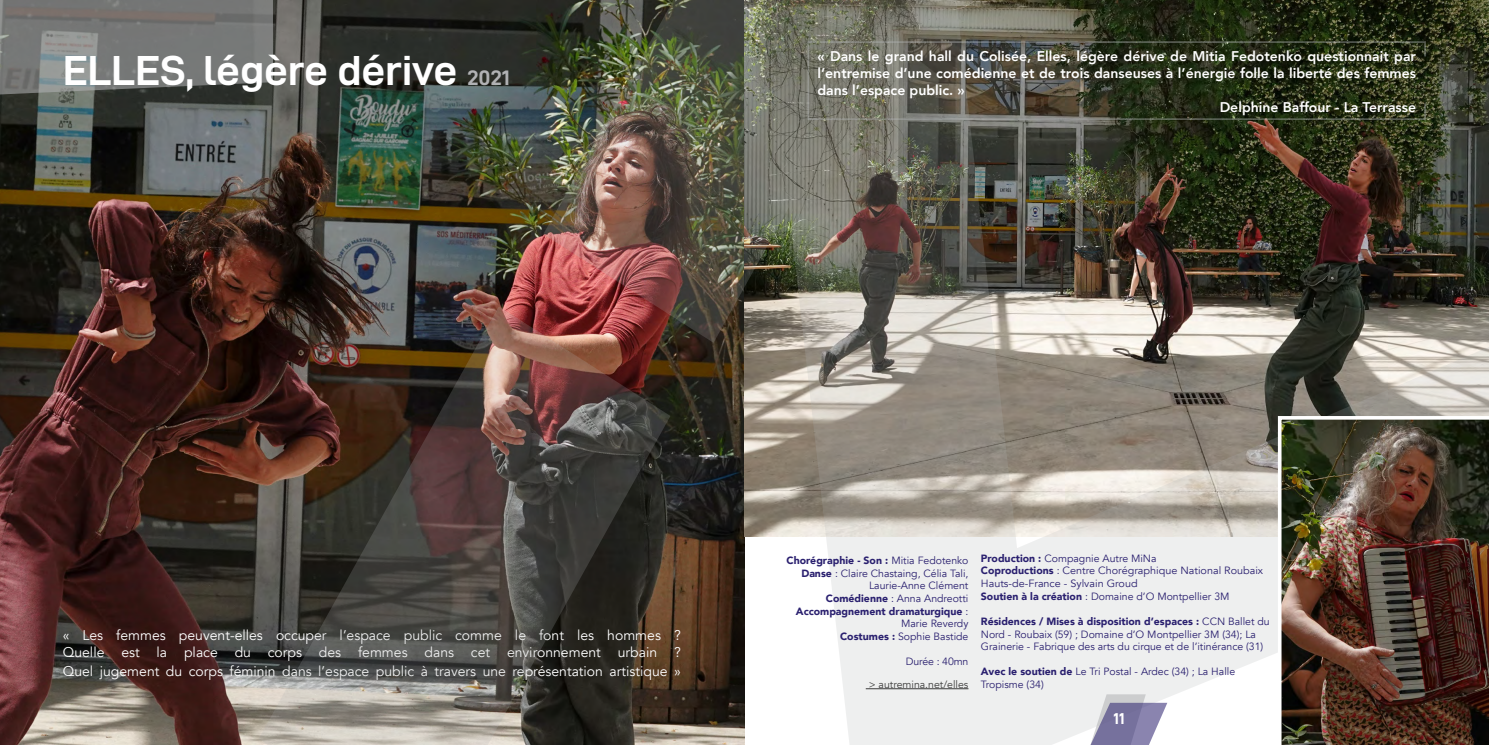
<style>
.page{position:relative;width:1489px;height:745px;background:#fff}
.page>*{position:absolute;margin:0;border:0;box-sizing:border-box;transform-origin:0 0}
.t1{font:42px "D DIN Exp Bold";color:#fff}
.t2{font:15.75px "D DIN Bold";color:#fff}
.t3{font:14px/16.8px "Avenir";color:#fff}
.t4{font:800 14px "Avenir";color:#fff}
.t5{font:10.5px/12.6px "Avenir";color:#2a206f}
.s1{font-size:21px;color:#b1b2b4}
.s2{font-weight:900}
.s3{color:#3c3c3b}
</style>
<div class="page">
<img style="left:0;top:1px;width:543px;height:743px">
<svg style="left:0;top:0;width:273px;height:95px;background:#757675"></svg>
<img style="left:258px;top:306px;width:285px;height:438px">
<img style="left:543px;top:0;width:945px;height:744px">
<svg style="left:1078px;top:693px;width:89px;height:51px;background:#b1aec5"></svg>
<hr style="left:865px;top:688px;width:103px;height:1px;background:#3c3c3b">
<img style="left:1277px;top:416px;width:211px;height:328px">
<svg style="left:806px;top:40px;width:620px;height:81px;background:#424534"></svg>
<h1 class="t1" style="left:63px;top:47px;width:448px">ELLES, légère dérive <span class="s1">2021</span></h1>
<h3 class="t4" style="left:817px;top:45px;width:600px">« Dans le grand hall du Colisée, Elles, légère dérive de Mitia Fedotenko questionnait par</h3>
<h3 class="t4" style="left:817px;top:62px;width:600px">l’entremise d’une comédienne et de trois danseuses à l’énergie folle la liberté des femmes</h3>
<h3 class="t4" style="left:817px;top:79px;width:149px">dans l’espace public. »</h3>
<h3 class="t4" style="left:1219px;top:96px;width:198px">Delphine Baffour - La Terrasse</h3>
<h3 class="t3" style="left:63px;top:627px;width:619px">« Les femmes peuvent-elles occuper l’espace public comme le font les hommes ?<br>Quelle est la place du corps des femmes dans cet environnement urbain ?</h3>
<h3 class="t3" style="left:63px;top:662px;width:619px">Quel jugement du corps féminin dans l’espace public à travers une représentation artistique »</h3>
<p class="t5" style="left:980px;top:551px;width:284px"><span class="s2">Production :</span> Compagnie Autre MiNa<br><span class="s2">Coproductions</span> : Centre Chorégraphique National Roubaix Hauts-de-France - Sylvain Groud<br><span class="s2">Soutien à la création</span> : Domaine d’O Montpellier 3M</p>
<p class="t5" style="left:980px;top:614px;width:290px"><span class="s2">Résidences / Mises à disposition d’espaces :</span> CCN Ballet du<br>Nord - Roubaix (59) ; Domaine d’O Montpellier 3M (34); La<br>Grainerie - Fabrique des arts du cirque et de l’itinérance (31)</p>
<p class="t5" style="left:868px;top:665px;width:368px;text-indent:112px"><span class="s2">Avec le soutien de</span> Le Tri Postal - Ardec (34) ; La Halle <span class="s3">&gt; autremina.net/elles</span> Tropisme (34)</p>
<p class="t5" style="left:786px;top:554px;width:183px;text-align:right"><span class="s2">Chorégraphie - Son :</span> Mitia Fedotenko<br><span class="s2">Danse</span> : Claire Chastaing, Célia Tali,<br>Laurie-Anne Clément<br><span class="s2">Comédienne</span> : Anna Andreotti<br><span class="s2">Accompagnement dramaturgique</span> :<br>Marie Reverdy<br><span class="s2">Costumes :</span> Sophie Bastide</p>
<p class="t5" style="left:905px;top:655px;width:64px">Durée : 40mn</p>
<h2 class="t2" style="left:1113px;top:709px;width:12px">11</h2>
</div>
